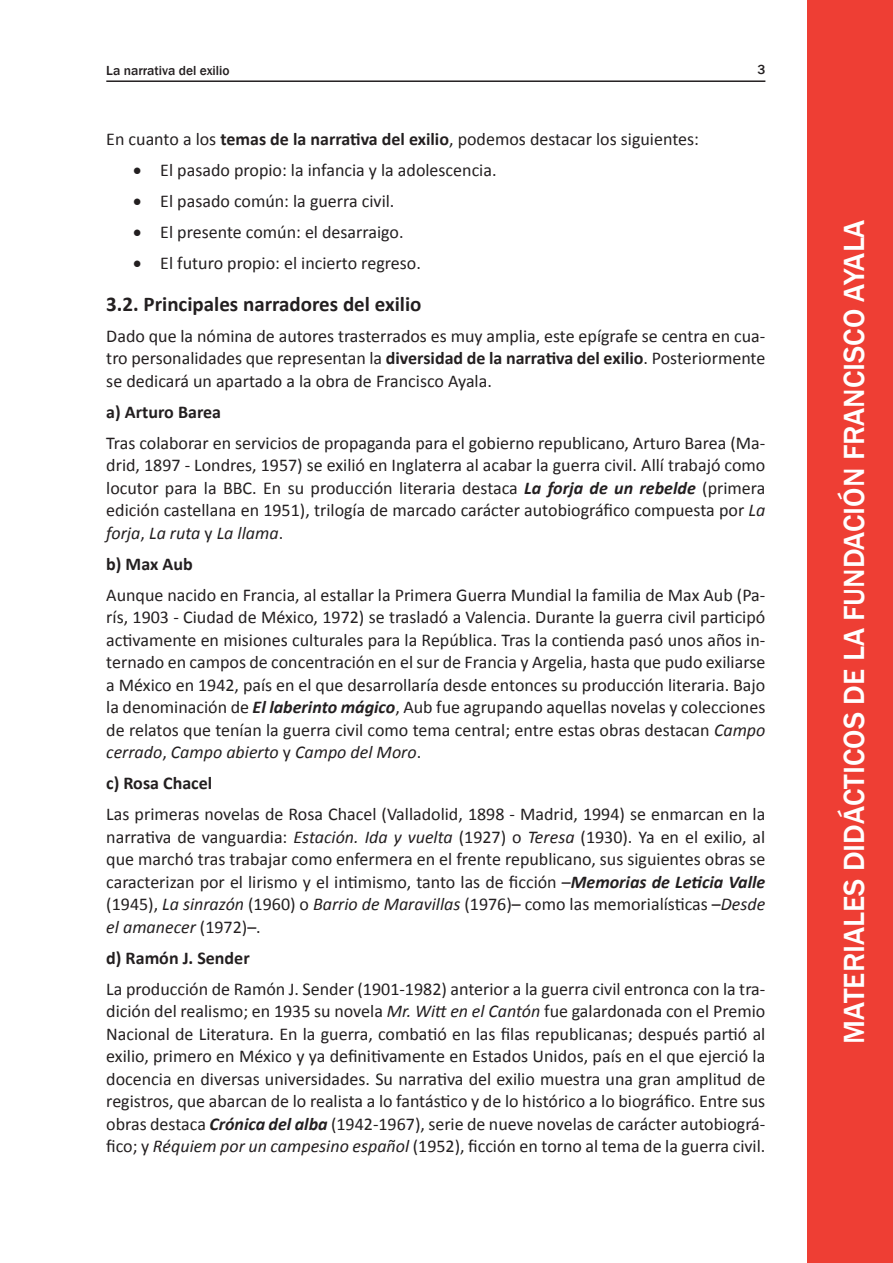
<style>
.page{position:relative;width:893px;height:1263px;background:#fff}
.page>*{position:absolute;margin:0;border:0;box-sizing:border-box;transform-origin:0 0}
.t1{font:500 30px "Franklin Gothic";color:#fff}
.t2{font:700 21px "Calibri";color:#231f20}
.List_Paragraph{font:18px/22.5px "Calibri";color:#231f20;text-align:justify}
.t3{font:700 18px "Calibri";color:#231f20}
.t4{font:500 13.5px "Franklin Gothic";color:#231f20}
.s1{font-weight:700}
.s2{font-weight:700;font-style:italic}
.s3{font-style:italic}
</style>
<div class="page">
<hr style="left:106px;top:80px;width:659px;height:2px;background:#231f20">
<div style="left:807px;top:0;width:86px;height:1263px;background:#ee3e34"></div>
<p class="t4" style="left:106px;top:62px;width:125px">La narrativa del exilio</p>
<p class="t4" style="left:757px;top:62px;width:9px">3</p>
<p class="List_Paragraph" style="left:106px;top:128px;width:594px">En cuanto a los <span class="s1">temas de la narrativa del exilio</span>, podemos destacar los siguientes:</p>
<p class="List_Paragraph" style="left:133px;top:159px;width:365px">• El pasado propio: la infancia y la adolescencia.</p>
<p class="List_Paragraph" style="left:133px;top:190px;width:263px">• El pasado común: la guerra civil.</p>
<p class="List_Paragraph" style="left:133px;top:221px;width:272px">• El presente común: el desarraigo.</p>
<p class="List_Paragraph" style="left:133px;top:252px;width:289px">• El futuro propio: el incierto regreso.</p>
<p class="t2" style="left:106px;top:290px;width:317px">3.2. Principales narradores del exilio</p>
<p class="List_Paragraph" style="left:106px;top:324px;width:661px">Dado que la nómina de autores trasterrados es muy amplia, este epígrafe se centra en cua&shy;tro personalidades que representan la <span class="s1">diversidad de la narrativa del exilio</span>. Posteriormente se dedicará un apartado a la obra de Francisco Ayala.</p>
<p class="t3" style="left:106px;top:400px;width:116px">a) Arturo Barea</p>
<p class="List_Paragraph" style="left:106px;top:431px;width:661px">Tras colaborar en servicios de propaganda para el gobierno republicano, Arturo Barea (Ma&shy;drid, 1897 - Londres, 1957) se exilió en Inglaterra al acabar la guerra civil. Allí trabajó como locutor para la BBC. En su producción literaria destaca <span class="s2">La forja de un rebelde</span> (primera edición castellana en 1951), trilogía de marcado carácter autobiográfico compuesta por <span class="s3">La forja</span>, <span class="s3">La ruta</span> y <span class="s3">La llama</span>.</p>
<p class="t3" style="left:106px;top:552px;width:88px">b) Max Aub</p>
<p class="List_Paragraph" style="left:106px;top:583px;width:661px">Aunque nacido en Francia, al estallar la Primera Guerra Mundial la familia de Max Aub (Pa&shy;rís, 1903 - Ciudad de México, 1972) se trasladó a Valencia. Durante la guerra civil participó activamente en misiones culturales para la República. Tras la contienda pasó unos años in&shy;ternado en campos de concentración en el sur de Francia y Argelia, hasta que pudo exiliarse a México en 1942, país en el que desarrollaría desde entonces su producción literaria. Bajo la denominación de <span class="s2">El laberinto mágico</span>, Aub fue agrupando aquellas novelas y colecciones de relatos que tenían la guerra civil como tema central; entre estas obras destacan <span class="s3">Campo cerrado</span>, <span class="s3">Campo abierto</span> y <span class="s3">Campo del Moro</span>.</p>
<p class="t3" style="left:106px;top:772px;width:107px">c) Rosa Chacel</p>
<p class="List_Paragraph" style="left:106px;top:803px;width:661px">Las primeras novelas de Rosa Chacel (Valladolid, 1898 - Madrid, 1994) se enmarcan en la narrativa de vanguardia: <span class="s3">Estación. Ida y vuelta</span> (1927) o <span class="s3">Teresa</span> (1930). Ya en el exilio, al que marchó tras trabajar como enfermera en el frente republicano, sus siguientes obras se caracterizan por el lirismo y el intimismo, tanto las de ficción –<span class="s2">Memorias de Leticia Valle </span>(1945), <span class="s3">La sinrazón</span> (1960) o <span class="s3">Barrio de Maravillas</span> (1976)– como las memorialísticas –<span class="s3">Desde el amanecer</span> (1972)–.</p>
<p class="t3" style="left:106px;top:946px;width:145px">d) Ramón J. Sender</p>
<p class="List_Paragraph" style="left:106px;top:977px;width:661px">La producción de Ramón J. Sender (1901-1982) anterior a la guerra civil entronca con la tra&shy;dición del realismo; en 1935 su novela <span class="s3">Mr. Witt en el Cantón</span> fue galardonada con el Premio Nacional de Literatura. En la guerra, combatió en las filas republicanas; después partió al exilio, primero en México y ya definitivamente en Estados Unidos, país en el que ejerció la docencia en diversas universidades. Su narrativa del exilio muestra una gran amplitud de registros, que abarcan de lo realista a lo fantástico y de lo histórico a lo biográfico. Entre sus obras destaca <span class="s2">Crónica del alba</span> (1942-1967), serie de nueve novelas de carácter autobiográ&shy;fico; y <span class="s3">Réquiem por un campesino español</span> (1952), ficción en torno al tema de la guerra civil.</p>
<h1 class="t1" style="left:836px;top:1043px;width:826px;rotate:-90deg">MATERIALES DIDÁCTICOS DE LA FUNDACIÓN FRANCISCO AYALA</h1>
</div>
